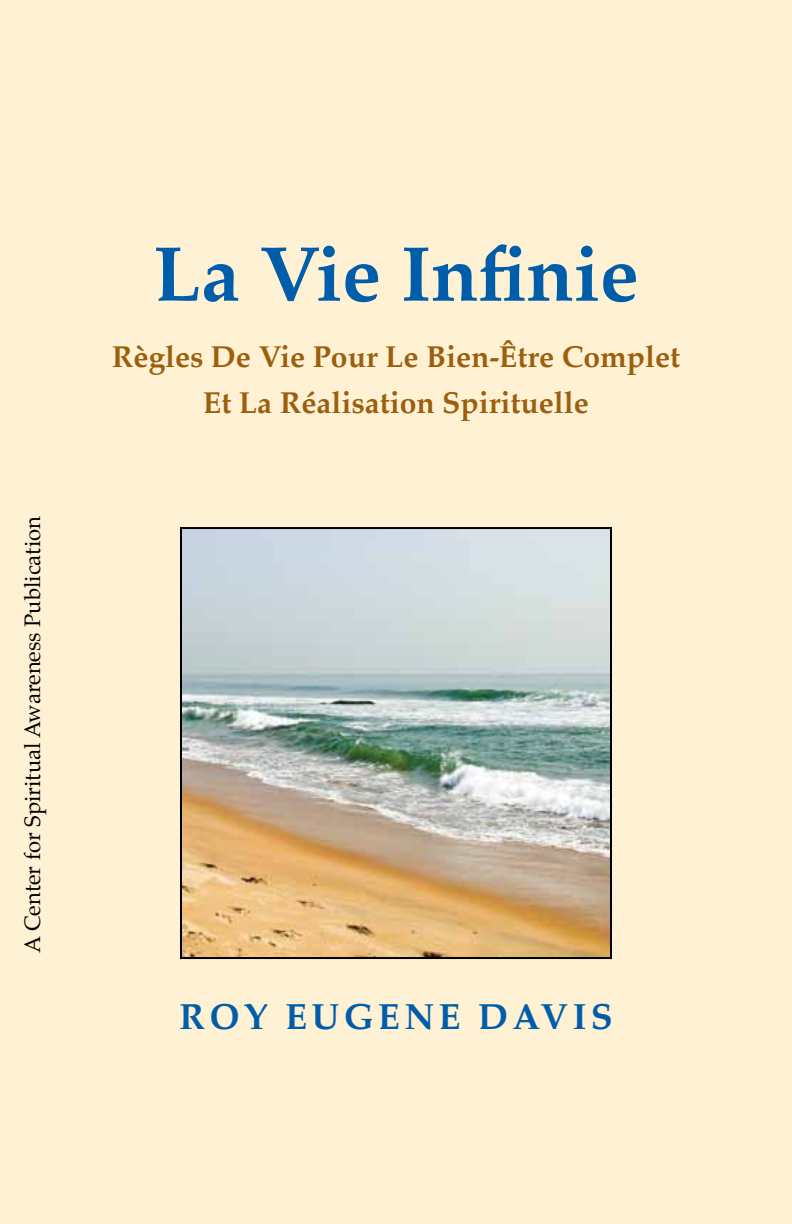
<style>
.page{position:relative;width:792px;height:1224px;background:#fff}
.page>*{position:absolute;margin:0;border:0;box-sizing:border-box;transform-origin:0 0}
.t1{font:700 78px "Palatino";color:#005daa}
.t2{font:700 36px "Palatino";letter-spacing:.12em;color:#005daa}
.t3{font:700 30px/46px "Palatino";color:#9b5f0e;text-align:center}
.t4{font:22px "Palatino";color:#000}
</style>
<div class="page">
<div style="left:1px;top:1px;width:790px;height:1222px;background:#fff1d4"></div>
<img style="left:183px;top:530px;width:426px;height:426px">
<div style="left:180px;top:527px;width:432px;height:432px;border:2px solid #000"></div>
<p class="t4" style="left:14px;top:953px;width:438px;rotate:-90deg">A Center for Spiritual Awareness Publication</p>
<h1 class="t1" style="left:153px;top:208px;width:487px">La Vie Infinie</h1>
<p class="t3" style="left:112px;top:333px;width:570px">Règles De Vie Pour Le Bien-Être Complet<br>Et La Réalisation Spirituelle</p>
<p class="t2" style="left:179px;top:986px;width:435px">ROY EUGENE DAVIS</p>
</div>
